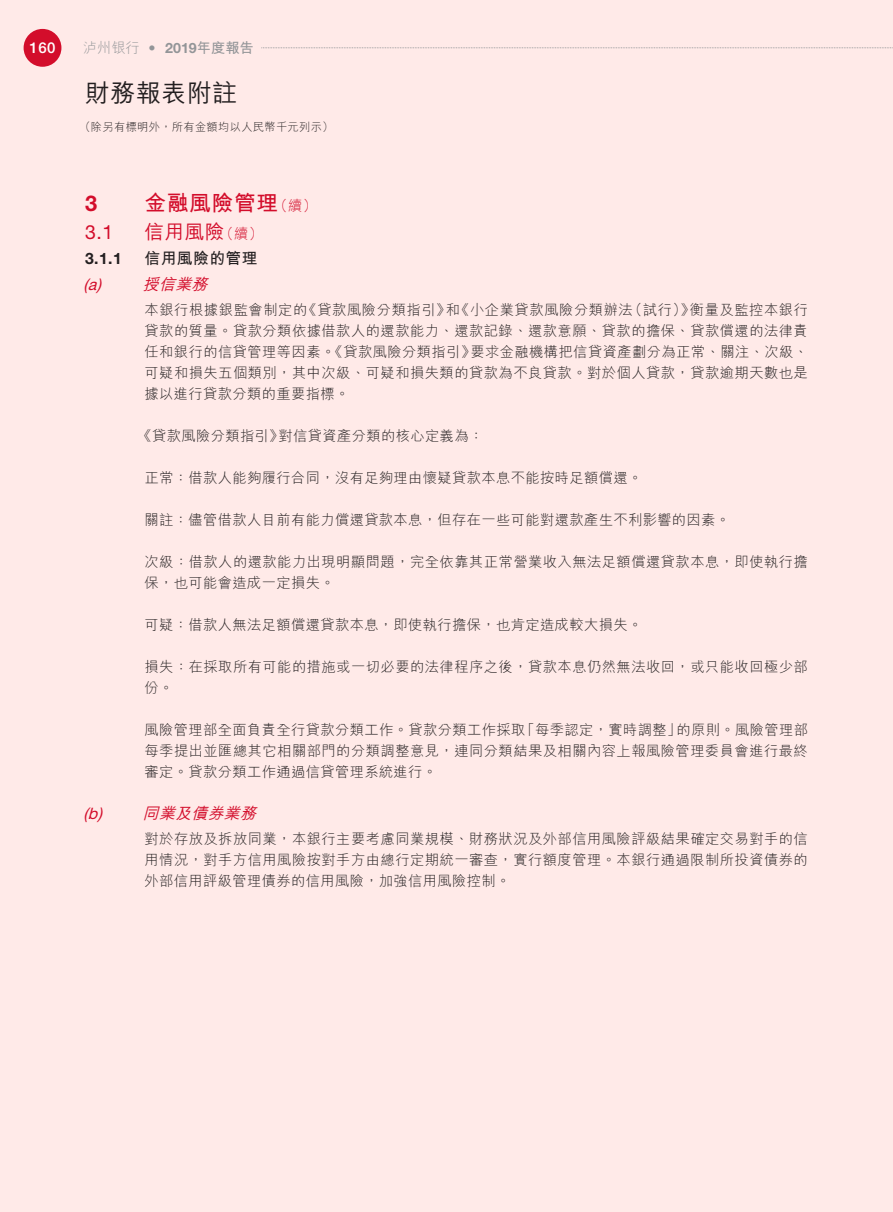
<style>
.page{position:relative;width:893px;height:1212px;background:#ffeae8}
.page>*{position:absolute;margin:0;border:0;box-sizing:border-box;transform-origin:0 0}
.t1{font:500 24.75px "M Hei HK";letter-spacing:.03em;color:#231f20}
.t2{font:700 21.75px "M Hei HK";letter-spacing:.03em;color:#d30d2b}
.t3{font:700 21.75px "Helvetica Neue LT Std";color:#d30d2b}
.t4{font:500 19.5px "M Hei HK";color:#d30d2b}
.t5{font:19.5px "Helvetica Neue LT Std";color:#d30d2b}
.t6{font:italic 500 15.75px "M Hei HK";color:#d30d2b}
.t7{font:700 15.75px "M Hei HK";letter-spacing:.03em;color:#231f20}
.t8{font:italic 15.75px "Helvetica Neue LT Std";color:#d30d2b}
.t9{font:700 15.75px "Helvetica Neue LT Std";color:#231f20}
.t10{font:500 15px "Helvetica Neue LT Std";color:#fff}
.t11{font:300 14.25px/21px "M Hei HK";letter-spacing:.03em;color:#231f20;text-align:justify}
.t12{font:700 14.25px "Helvetica Neue LT Std";color:#939598}
.t13{font:300 11.25px "M Hei HK";letter-spacing:.03em;color:#231f20}
.s1{font-family:"M Hei HKS";font-weight:300}
.s2{font-family:"M Hei HK"}
.s3{font-weight:300;font-size:14.25px}
</style>
<div class="page">
<svg style="left:261px;top:47px;width:632px;height:1px"></svg>
<div style="left:24px;top:29px;width:37px;height:38px;background:#d30d2b;border-radius:50%"></div>
<p class="t10" style="left:30px;top:39px;width:27px">160</p>
<p class="t12" style="left:83px;top:39px;width:172px"><span class="s1">瀘州銀行</span> • 2019<span class="s2">年度報告</span></p>
<h1 class="t1" style="left:85px;top:75px;width:154px">財務報表附註</h1>
<p class="t13" style="left:79px;top:121px;width:256px">（除另有標明外，所有金額均以人民幣千元列示）</p>
<h2 class="t3" style="left:85px;top:190px;width:14px">3</h2>
<h2 class="t2" style="left:145px;top:187px;width:174px">金融風險管理<span class="s3">（續）</span></h2>
<h3 class="t5" style="left:85px;top:220px;width:30px">3.1</h3>
<h3 class="t4" style="left:145px;top:218px;width:120px">信用風險<span class="s3">（續）</span></h3>
<p class="t9" style="left:85px;top:249px;width:38px">3.1.1</p>
<p class="t7" style="left:145px;top:247px;width:114px">信用風險的管理</p>
<p class="t8" style="left:83px;top:275px;width:19px">(a)</p>
<p class="t6" style="left:143px;top:272px;width:71px">授信業務</p>
<p class="t11" style="left:145px;top:299px;width:665px">本銀行根據銀監會制定的《貸款風險分類指引》和《小企業貸款風險分類辦法（試行）》衡量及監控本銀行貸款的質量。貸款分類依據借款人的還款能力、還款記錄、還款意願、貸款的擔保、貸款償還的法律責任和銀行的信貸管理等因素。《貸款風險分類指引》要求金融機構把信貸資產劃分為正常、關注、次級、可疑和損失五個類別，其中次級、可疑和損失類的貸款為不良貸款。對於個人貸款，貸款逾期天數也是據以進行貸款分類的重要指標。</p>
<p class="t11" style="left:137px;top:425px;width:347px">《貸款風險分類指引》對信貸資產分類的核心定義為：</p>
<p class="t11" style="left:145px;top:467px;width:499px">正常：借款人能夠履行合同，沒有足夠理由懷疑貸款本息不能按時足額償還。</p>
<p class="t11" style="left:145px;top:509px;width:587px">關註：儘管借款人目前有能力償還貸款本息，但存在一些可能對還款產生不利影響的因素。</p>
<p class="t11" style="left:145px;top:551px;width:665px">次級：借款人的還款能力出現明顯問題，完全依靠其正常營業收入無法足額償還貸款本息，即使執行擔保，也可能會造成一定損失。</p>
<p class="t11" style="left:145px;top:614px;width:499px">可疑：借款人無法足額償還貸款本息，即使執行擔保，也肯定造成較大損失。</p>
<p class="t11" style="left:145px;top:656px;width:665px">損失：在採取所有可能的措施或一切必要的法律程序之後，貸款本息仍然無法收回，或只能收回極少部份。</p>
<p class="t11" style="left:145px;top:719px;width:665px">風險管理部全面負責全行貸款分類工作。貸款分類工作採取「每季認定，實時調整」的原則。風險管理部每季提出並匯總其它相關部門的分類調整意見，連同分類結果及相關內容上報風險管理委員會進行最終審定。貸款分類工作通過信貸管理系統進行。</p>
<p class="t8" style="left:83px;top:804px;width:20px">(b)</p>
<p class="t6" style="left:143px;top:802px;width:120px">同業及債券業務</p>
<p class="t11" style="left:145px;top:828px;width:665px">對於存放及拆放同業，本銀行主要考慮同業規模、財務狀況及外部信用風險評級結果確定交易對手的信用情況，對手方信用風險按對手方由總行定期統一審查，實行額度管理。本銀行通過限制所投資債券的外部信用評級管理債券的信用風險，加強信用風險控制。</p>
</div>
